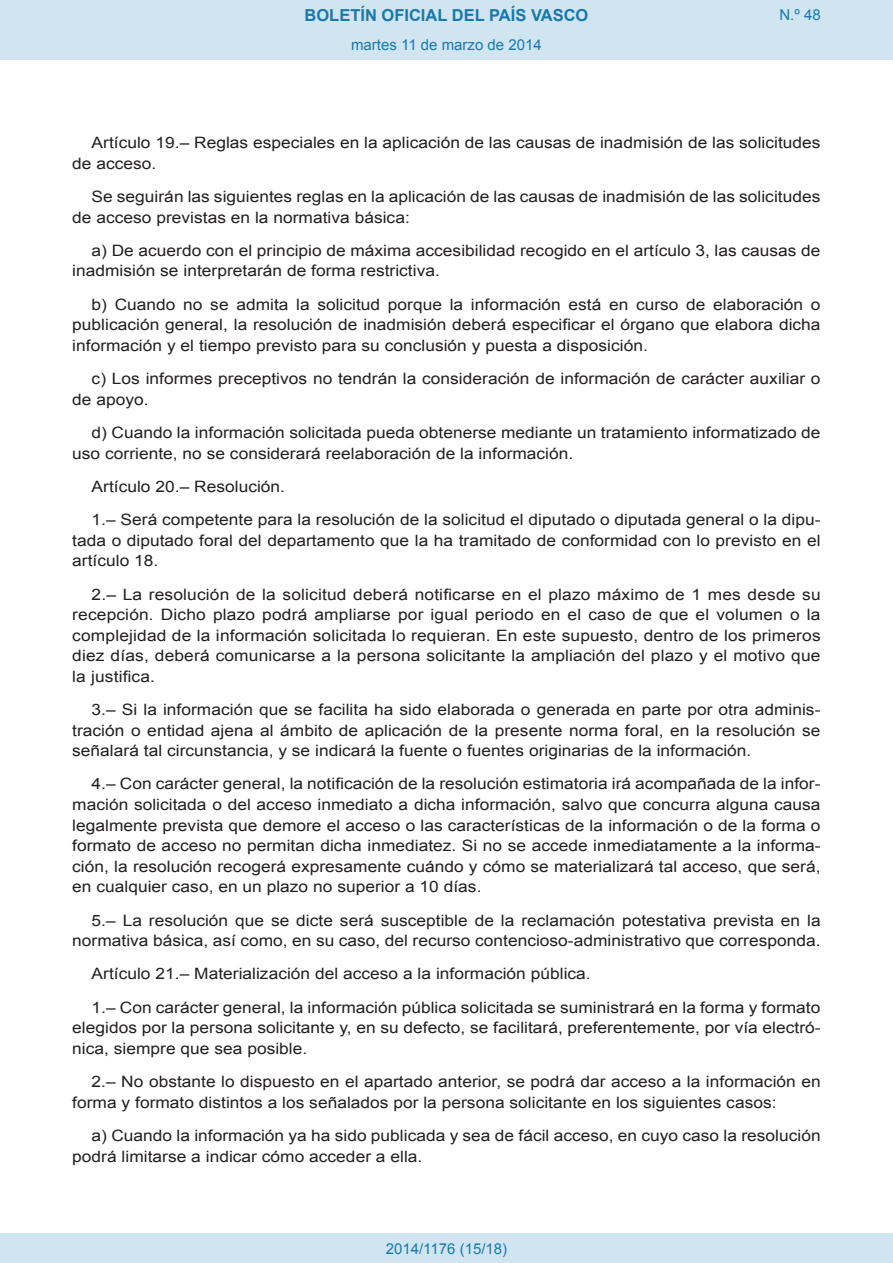
<style>
.page{position:relative;width:893px;height:1263px;background:#fff}
.page>*{position:absolute;margin:0;border:0;box-sizing:border-box;transform-origin:0 0}
.t1{font:700 16.5px "Arial";color:#1879ad}
.BOPVDetalle{font:15.6px/20.5px "Arial";color:#231f20;scale:1.11 1}
.Paginacion_Centro{font:15px "Arial";color:#1879ad}
</style>
<div class="page">
<div style="left:0;top:0;width:893px;height:60px;background:#d0e5f0"></div>
<div style="left:0;top:1233px;width:893px;height:30px;background:#d0e5f0"></div>
<p class="t1" style="left:305px;top:4px;width:285px">BOLETÍN OFICIAL DEL PAÍS VASCO</p>
<p class="Paginacion_Centro" style="left:351px;top:35px;width:192px">martes 11 de marzo de 2014</p>
<p class="Paginacion_Centro" style="left:779px;top:5px;width:43px">N.º 48</p>
<p class="BOPVDetalle" style="left:72px;top:132px;width:676px;text-indent:19px">Artículo 19.– Reglas especiales en la aplicación de las causas de inadmisión de las solicitudes de acceso.</p>
<p class="BOPVDetalle" style="left:72px;top:186px;width:675px;text-indent:19px">Se seguirán las siguientes reglas en la aplicación de las causas de inadmisión de las solicitudes de acceso previstas en la normativa básica:</p>
<p class="BOPVDetalle" style="left:72px;top:240px;width:676px;text-indent:19px">a) De acuerdo con el principio de máxima accesibilidad recogido en el artículo 3, las causas de inadmisión se interpretarán de forma restrictiva.</p>
<p class="BOPVDetalle" style="left:72px;top:294px;width:676px;text-align:justify;text-indent:19px">b) Cuando no se admita la solicitud porque la información está en curso de elaboración o publicación general, la resolución de inadmisión deberá especificar el órgano que elabora dicha información y el tiempo previsto para su conclusión y puesta a disposición.</p>
<p class="BOPVDetalle" style="left:72px;top:368px;width:676px;text-indent:19px">c) Los informes preceptivos no tendrán la consideración de información de carácter auxiliar o de apoyo.</p>
<p class="BOPVDetalle" style="left:72px;top:422px;width:676px;text-indent:19px">d) Cuando la información solicitada pueda obtenerse mediante un tratamiento informatizado de uso corriente, no se considerará reelaboración de la información.</p>
<p class="BOPVDetalle" style="left:92px;top:476px;width:176px">Artículo 20.– Resolución.</p>
<p class="BOPVDetalle" style="left:72px;top:509px;width:676px;text-align:justify;text-indent:19px">1.– Será competente para la resolución de la solicitud el diputado o diputada general o la dipu&shy;tada o diputado foral del departamento que la ha tramitado de conformidad con lo previsto en el artículo 18.</p>
<p class="BOPVDetalle" style="left:72px;top:584px;width:676px;text-align:justify;text-indent:19px">2.– La resolución de la solicitud deberá notificarse en el plazo máximo de 1 mes desde su recepción. Dicho plazo podrá ampliarse por igual periodo en el caso de que el volumen o la complejidad de la información solicitada lo requieran. En este supuesto, dentro de los primeros diez días, deberá comunicarse a la persona solicitante la ampliación del plazo y el motivo que la justifica.</p>
<p class="BOPVDetalle" style="left:72px;top:699px;width:676px;text-align:justify;text-indent:19px">3.– Si la información que se facilita ha sido elaborada o generada en parte por otra adminis&shy;tración o entidad ajena al ámbito de aplicación de la presente norma foral, en la resolución se señalará tal circunstancia, y se indicará la fuente o fuentes originarias de la información.</p>
<p class="BOPVDetalle" style="left:72px;top:774px;width:676px;text-align:justify;text-indent:19px">4.– Con carácter general, la notificación de la resolución estimatoria irá acompañada de la infor&shy;mación solicitada o del acceso inmediato a dicha información, salvo que concurra alguna causa legalmente prevista que demore el acceso o las características de la información o de la forma o formato de acceso no permitan dicha inmediatez. Si no se accede inmediatamente a la informa&shy;ción, la resolución recogerá expresamente cuándo y cómo se materializará tal acceso, que será, en cualquier caso, en un plazo no superior a 10 días.</p>
<p class="BOPVDetalle" style="left:72px;top:910px;width:676px;text-align:right">5.– La resolución que se dicte será susceptible de la reclamación potestativa prevista en la normativa básica, así como, en su caso, del recurso contencioso-administrativo que corresponda.</p>
<p class="BOPVDetalle" style="left:92px;top:964px;width:451px">Artículo 21.– Materialización del acceso a la información pública.</p>
<p class="BOPVDetalle" style="left:72px;top:997px;width:676px;text-align:justify;text-indent:19px">1.– Con carácter general, la información pública solicitada se suministrará en la forma y formato elegidos por la persona solicitante y, en su defecto, se facilitará, preferentemente, por vía electró&shy;nica, siempre que sea posible.</p>
<p class="BOPVDetalle" style="left:72px;top:1071px;width:676px;text-indent:19px">2.– No obstante lo dispuesto en el apartado anterior, se podrá dar acceso a la información en forma y formato distintos a los señalados por la persona solicitante en los siguientes casos:</p>
<p class="BOPVDetalle" style="left:72px;top:1125px;width:676px;text-indent:19px">a) Cuando la información ya ha sido publicada y sea de fácil acceso, en cuyo caso la resolución podrá limitarse a indicar cómo acceder a ella.</p>
<p class="Paginacion_Centro" style="left:386px;top:1238px;width:123px">2014/1176 (15/18)</p>
</div>
